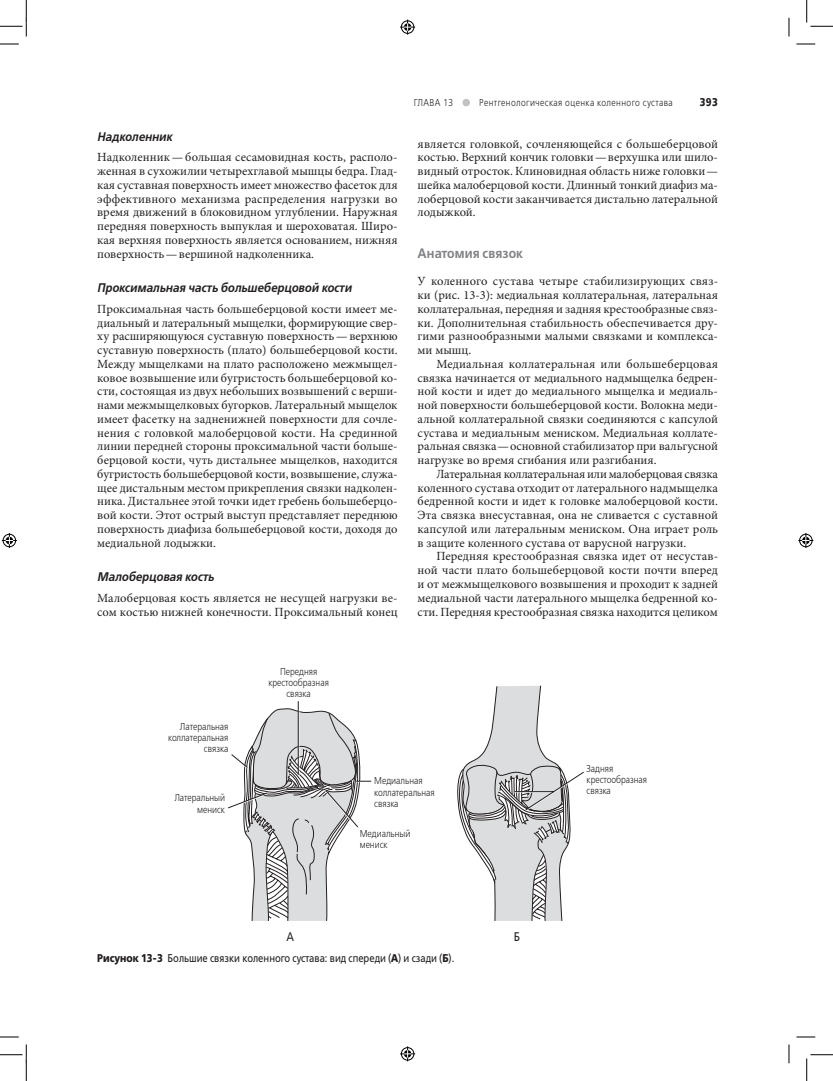
<style>
.page{position:relative;width:833px;height:1081px;background:#fff}
.page>*{position:absolute;margin:0;border:0;box-sizing:border-box;transform-origin:0 0}
.t1{font:600 13.75px "Free Set";letter-spacing:.005em;color:#808285;scale:.9 1}
.t2{font:12.5px/13.8px "Minion Pro";color:#231f20;text-align:justify}
.t3{font:italic 600 12.5px "Free Set";letter-spacing:.005em;color:#231f20;scale:.9 1}
.t4{font:12.5px "Free Set C";color:#231f20;scale:.84 1}
.t5{font:11.25px "Free Set";color:#231f20;scale:.84 1}
.t6{font:700 11.25px "Free Set";color:#231f20;scale:.84 1}
.t7{font:10px/11.2px "Free Set Light C";color:#231f20;scale:.84 1}
.t8{font:300 10px "Free Set";letter-spacing:.05em;color:#231f20;scale:.84 1}
.s1{font-weight:700}
</style>
<div class="page">
<div style="left:462px;top:99px;width:7px;height:7px;background:#c1c2c4;border-radius:50%"></div>
<svg style="left:228px;top:685px;width:356px;height:236px"></svg>
<svg style="left:0;top:43px;width:19px;height:2px"></svg>
<svg style="left:796px;top:43px;width:18px;height:2px"></svg>
<svg style="left:0;top:1036px;width:19px;height:1px"></svg>
<svg style="left:796px;top:1036px;width:18px;height:1px"></svg>
<svg style="left:788px;top:18px;width:1px;height:18px"></svg>
<svg style="left:788px;top:1044px;width:1px;height:18px"></svg>
<svg style="left:0;top:0;width:27px;height:36px"></svg>
<svg style="left:0;top:1044px;width:27px;height:36px"></svg>
<svg style="left:806px;top:0;width:26px;height:27px"></svg>
<svg style="left:806px;top:1054px;width:26px;height:26px"></svg>
<svg style="left:400px;top:20px;width:15px;height:15px"></svg>
<svg style="left:400px;top:1046px;width:15px;height:14px"></svg>
<svg style="left:2px;top:533px;width:15px;height:15px"></svg>
<svg style="left:798px;top:533px;width:14px;height:15px"></svg>
<p class="t3" style="left:97px;top:128px;width:85px">Надколенник</p>
<p class="t2" style="left:97px;top:150px;width:302px">Надколенник—большая сесамовидная кость, располо‑ женная в сухожилии четырехглавой мышцы бедра. Глад‑ кая суставная поверхность имеет множество фасеток для эффективного механизма распределения нагрузки во время движений в блоковидном углублении. Наружная передняя поверхность выпуклая и шероховатая. Широ‑ кая верхняя поверхность является основанием, нижняя поверхность—вершиной надколенника.</p>
<p class="t3" style="left:97px;top:279px;width:284px">Проксимальная часть большеберцовой кости</p>
<p class="t2" style="left:97px;top:302px;width:302px">Проксимальная часть большеберцовой кости имеет ме‑ диальный и латеральный мыщелки, формирующие свер‑ ху расширяющуюся суставную поверхность— верхнюю суставную поверхность (плато) большеберцовой кости.<br>Между мыщелками на плато расположено межмыщел‑ ковое возвышение или бугристость большеберцовой ко‑ сти, состоящая из двух небольших возвышений с верши‑ нами межмыщелковых бугорков. Латеральный мыщелок имеет фасетку на задненижней поверхности для сочле‑ нения с головкой малоберцовой кости. На срединной линии передней стороны проксимальной части больше‑ берцовой кости, чуть дистальнее мыщелков, находится бугристость большеберцовой кости, возвышение, служа‑ щее дистальным местом прикрепления связки надколен‑ ника. Дистальнее этой точки идет гребень большеберцо‑ вой кости. Этот острый выступ представляет переднюю поверхность диафиза большеберцовой кости, доходя до медиальной лодыжки.</p>
<p class="t3" style="left:97px;top:568px;width:131px">Малоберцовая кость</p>
<p class="t2" style="left:97px;top:590px;width:302px">Малоберцовая кость является не несущей нагрузки ве‑ сом костью нижней конечности. Проксимальный конец</p>
<p class="t8" style="left:413px;top:97px;width:48px">ГЛАВА 13</p>
<p class="t8" style="left:479px;top:97px;width:232px">Рентгенологическая оценка коленного сустава</p>
<p class="t6" style="left:699px;top:95px;width:23px">393</p>
<p class="t2" style="left:417px;top:137px;width:302px">является головкой, сочленяющейся с большеберцовой костью. Верхний кончик головки—верхушка или шило‑ видный отросток. Клиновидная область ниже головки— шейка малоберцовой кости. Длинный тонкий диафиз ма‑ лоберцовой кости заканчивается дистально латеральной лодыжкой.</p>
<p class="t1" style="left:417px;top:244px;width:119px">Анатомия связок</p>
<p class="t2" style="left:417px;top:274px;width:302px">У коленного сустава четыре стабилизирующих связ‑ ки (рис. 13‑3): медиальная коллатеральная, латеральная коллатеральная, передняя и задняя крестообразные связ‑ ки. Дополнительная стабильность обеспечивается дру‑ гими разнообразными малыми связками и комплекса‑ ми мышц.</p>
<p class="t2" style="left:417px;top:357px;width:302px;text-indent:19px">Медиальная коллатеральная или большеберцовая связка начинается от медиального надмыщелка бедрен‑ ной кости и идет до медиального мыщелка и медиаль‑ ной поверхности большеберцовой кости. Волокна меди‑ альной коллатеральной связки соединяются с капсулой сустава и медиальным мениском. Медиальная коллате‑ ральная связка—основной стабилизатор при вальгусной нагрузке во время сгибания или разгибания.</p>
<p class="t2" style="left:417px;top:467px;width:302px;text-indent:19px">Латеральная коллатеральная или малоберцовая связка коленного сустава отходит от латерального надмыщелка бедренной кости и идет к головке малоберцовой кости.<br>Эта связка внесуставная, она не сливается с суставной капсулой или латеральным мениском. Она играет роль в защите коленного сустава от варусной нагрузки.</p>
<p class="t2" style="left:417px;top:549px;width:302px;text-indent:19px">Передняя крестообразная связка идет от несустав‑ ной части плато большеберцовой кости почти вперед и от межмыщелкового возвышения и проходит к задней медиальной части латерального мыщелка бедренной ко‑ сти. Передняя крестообразная связка находится целиком</p>
<p class="t7" style="left:168px;top:721px;width:73px;text-align:right">Латеральная коллатеральная связка</p>
<p class="t7" style="left:268px;top:666px;width:74px;text-align:center">Передняя крестообразная связка</p>
<p class="t7" style="left:174px;top:792px;width:62px;text-align:right">Латеральный мениск</p>
<p class="t7" style="left:374px;top:775px;width:73px">Медиальная коллатеральная связка</p>
<p class="t7" style="left:359px;top:828px;width:62px">Медиальный мениск</p>
<p class="t4" style="left:286px;top:929px;width:11px">A</p>
<p class="t4" style="left:513px;top:929px;width:9px">Б</p>
<p class="t5" style="left:97px;top:950px;width:426px"><span class="s1">Рисунок 13‑3</span> Большие связки коленного сустава: вид спереди (<span class="s1">А</span>) и сзади (<span class="s1">Б</span>).</p>
<p class="t7" style="left:586px;top:762px;width:74px">Задняя крестообразная связка</p>
</div>
